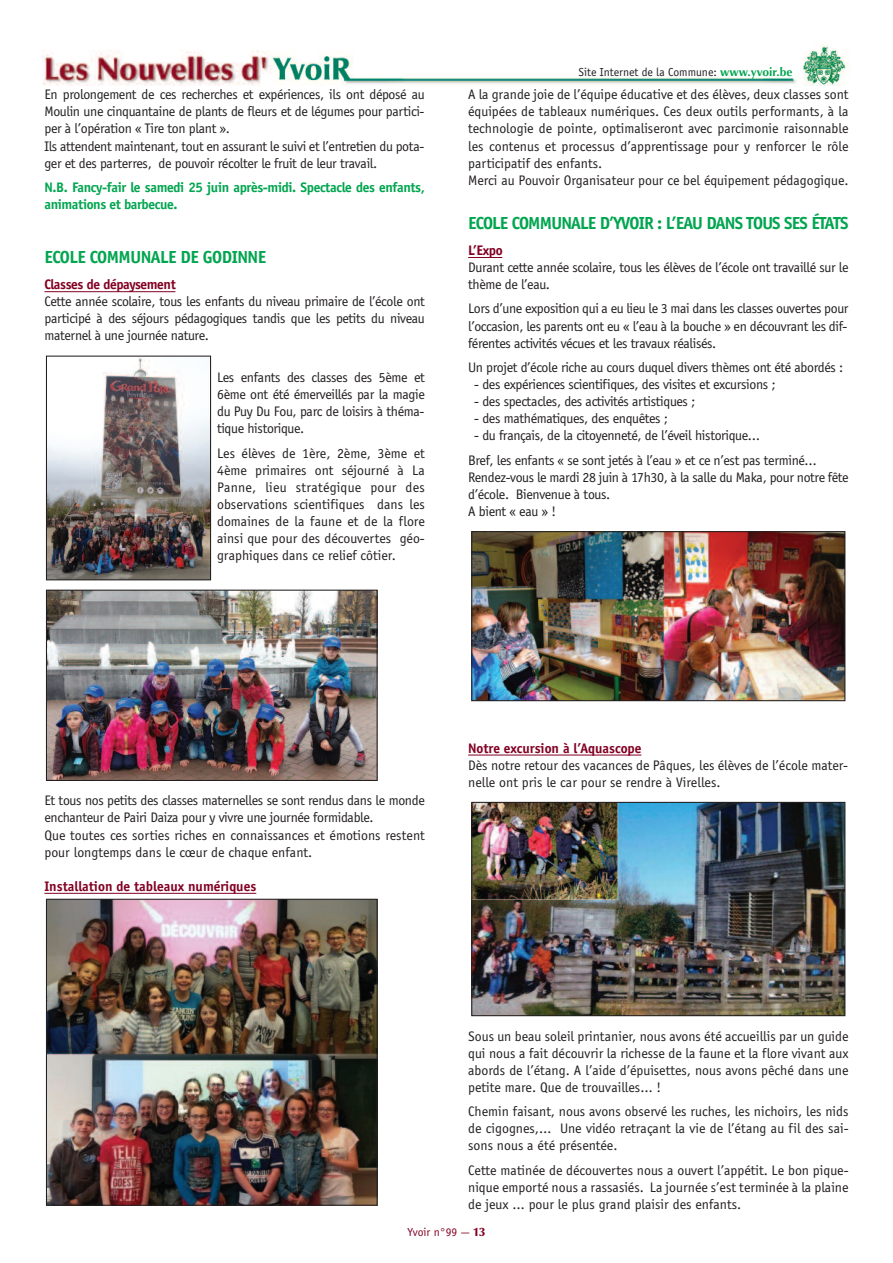
<style>
.page{position:relative;width:893px;height:1263px;background:#fff}
.page>*{position:absolute;margin:0;border:0;box-sizing:border-box;transform-origin:0 0}
.t1{font:700 18px "Officina Sans";letter-spacing:-.04em;color:#00a54f}
.t2{font:14.25px/17.1px "Officina Sans";letter-spacing:-.025em;color:#231f20;text-align:justify}
.t3{font:14.25px/17.1px "Officina Sans";color:#231f20}
.t4{font:700 14.25px/17.1px "Officina Sans";letter-spacing:-.025em;color:#00a54f}
.t5{font:700 14.25px "Officina Sans";color:#820123}
.t6{font:700 14.25px "Officina Sans";letter-spacing:-.025em;color:#820123}
.t7{font:12px "Officina Sans";color:#231f20}
.t8{font:12px "Officina Sans";color:#820123}
.s1{font-family:"Optima";font-weight:700;color:#00a54f}
.s2{font-family:"Optima";font-weight:900}
</style>
<div class="page">
<hr style="left:44px;top:291px;width:131px;height:1px;background:#820123">
<hr style="left:44px;top:893px;width:212px;height:1px;background:#820123">
<hr style="left:468px;top:257px;width:34px;height:1px;background:#820123">
<hr style="left:468px;top:755px;width:173px;height:1px;background:#820123">
<img style="left:48px;top:358px;width:161px;height:220px">
<div style="left:46px;top:356px;width:165px;height:224px;border:1px solid #231f20"></div>
<img style="left:48px;top:592px;width:328px;height:187px">
<div style="left:46px;top:590px;width:332px;height:191px;border:1px solid #231f20"></div>
<img style="left:48px;top:901px;width:328px;height:303px">
<div style="left:46px;top:899px;width:332px;height:307px;border:1px solid #231f20"></div>
<img style="left:473px;top:533px;width:370px;height:166px">
<div style="left:471px;top:531px;width:374px;height:170px;border:1px solid #231f20"></div>
<img style="left:473px;top:804px;width:370px;height:210px">
<div style="left:471px;top:802px;width:374px;height:214px;border:1px solid #231f20"></div>
<img style="left:43px;top:45px;width:806px;height:40px">
<p class="t2" style="left:44px;top:86px;width:382px;text-align:left">En prolongement de ces recherches et expériences, ils ont déposé au Moulin une cinquantaine de plants de fleurs et de légumes pour partici&shy;per à l’opération « Tire ton plant ».<br>Ils attendent maintenant, tout en assurant le suivi et l’entretien du pota&shy;ger et des parterres, de pouvoir récolter le fruit de leur travail.</p>
<p class="t4" style="left:44px;top:178px;width:382px">N.B. Fancy-fair le samedi 25 juin après-midi. Spectacle des enfants, animations et barbecue.</p>
<p class="t1" style="left:44px;top:246px;width:223px">ECOLE COMMUNALE DE GODINNE</p>
<p class="t6" style="left:44px;top:276px;width:133px">Classes de dépaysement</p>
<p class="t2" style="left:44px;top:293px;width:382px">Cette année scolaire, tous les enfants du niveau primaire de l’école ont participé à des séjours pédagogiques tandis que les petits du niveau maternel à une journée nature.</p>
<p class="t2" style="left:217px;top:368px;width:209px">Les enfants des classes des 5ème et 6ème ont été émerveillés par la magie du Puy Du Fou, parc de loisirs à théma&shy;tique historique.</p>
<p class="t2" style="left:217px;top:444px;width:209px">Les élèves de 1ère, 2ème, 3ème et 4ème primaires ont séjourné à La Panne, lieu stratégique pour des observations scientifiques dans les domaines de la faune et de la flore ainsi que pour des découvertes géo&shy;graphiques dans ce relief côtier.</p>
<p class="t7" style="left:578px;top:65px;width:215px">Site Internet de la Commune: <span class="s1">www.yvoir.be</span></p>
<p class="t3" style="left:468px;top:86px;width:382px">A la grande joie de l’équipe éducative et des élèves, deux classes sont équipées de tableaux numériques. Ces deux outils performants, à la technologie de pointe, optimaliseront avec parcimonie raisonnable les contenus et processus d’apprentissage pour y renforcer le rôle participatif des enfants.<br>Merci au Pouvoir Organisateur pour ce bel équipement pédagogique.</p>
<p class="t1" style="left:468px;top:212px;width:382px">ECOLE COMMUNALE D’YVOIR : L’EAU DANS TOUS SES ÉTATS</p>
<p class="t5" style="left:468px;top:242px;width:36px">L’Expo</p>
<p class="t2" style="left:468px;top:259px;width:382px">Durant cette année scolaire, tous les élèves de l’école ont travaillé sur le thème de l’eau.</p>
<p class="t2" style="left:468px;top:300px;width:382px">Lors d’une exposition qui a eu lieu le 3 mai dans les classes ouvertes pour l’occasion, les parents ont eu « l’eau à la bouche » en découvrant les dif&shy;férentes activités vécues et les travaux réalisés.</p>
<p class="t2" style="left:468px;top:358px;width:377px">Un projet d’école riche au cours duquel divers thèmes ont été abordés :</p>
<p class="t2" style="left:474px;top:376px;width:303px">- des expériences scientifiques, des visites et excursions ;</p>
<p class="t2" style="left:474px;top:393px;width:223px">- des spectacles, des activités artistiques ;</p>
<p class="t2" style="left:474px;top:410px;width:195px">- des mathématiques, des enquêtes ;</p>
<p class="t2" style="left:468px;top:423px;width:350px;line-height:24.3px;text-indent:6px">- du français, de la citoyenneté, de l’éveil historique…<br>Bref, les enfants « se sont jetés à l’eau » et ce n’est pas terminé…</p>
<p class="t2" style="left:468px;top:468px;width:382px;text-align:left">Rendez-vous le mardi 28 juin à 17h30, à la salle du Maka, pour notre fête d’école. Bienvenue à tous.<br>A bient « eau » !</p>
<p class="t2" style="left:44px;top:792px;width:382px;text-align:left">Et tous nos petits des classes maternelles se sont rendus dans le monde enchanteur de Pairi Daiza pour y vivre une journée formidable.<br>Que toutes ces sorties riches en connaissances et émotions restent pour longtemps dans le cœur de chaque enfant.</p>
<p class="t5" style="left:44px;top:877px;width:213px">Installation de tableaux numériques</p>
<p class="t5" style="left:468px;top:739px;width:175px">Notre excursion à l’Aquascope</p>
<p class="t3" style="left:468px;top:756px;width:381px">Dès notre retour des vacances de Pâques, les élèves de l’école mater&shy;nelle ont pris le car pour se rendre à Virelles.</p>
<p class="t2" style="left:468px;top:1027px;width:382px">Sous un beau soleil printanier, nous avons été accueillis par un guide qui nous a fait découvrir la richesse de la faune et la flore vivant aux abords de l’étang. A l’aide d’épuisettes, nous avons pêché dans une petite mare. Que de trouvailles… !</p>
<p class="t2" style="left:468px;top:1103px;width:382px">Chemin faisant, nous avons observé les ruches, les nichoirs, les nids de cigognes,… Une vidéo retraçant la vie de l’étang au fil des sai&shy;sons nous a été présentée.</p>
<p class="t2" style="left:468px;top:1161px;width:382px">Cette matinée de découvertes nous a ouvert l’appétit. Le bon pique&shy;nique emporté nous a rassasiés. La journée s’est terminée à la plaine de jeux … pour le plus grand plaisir des enfants.</p>
<p class="t8" style="left:408px;top:1225px;width:79px">Yvoir n°99 — <span class="s2">13</span></p>
</div>
